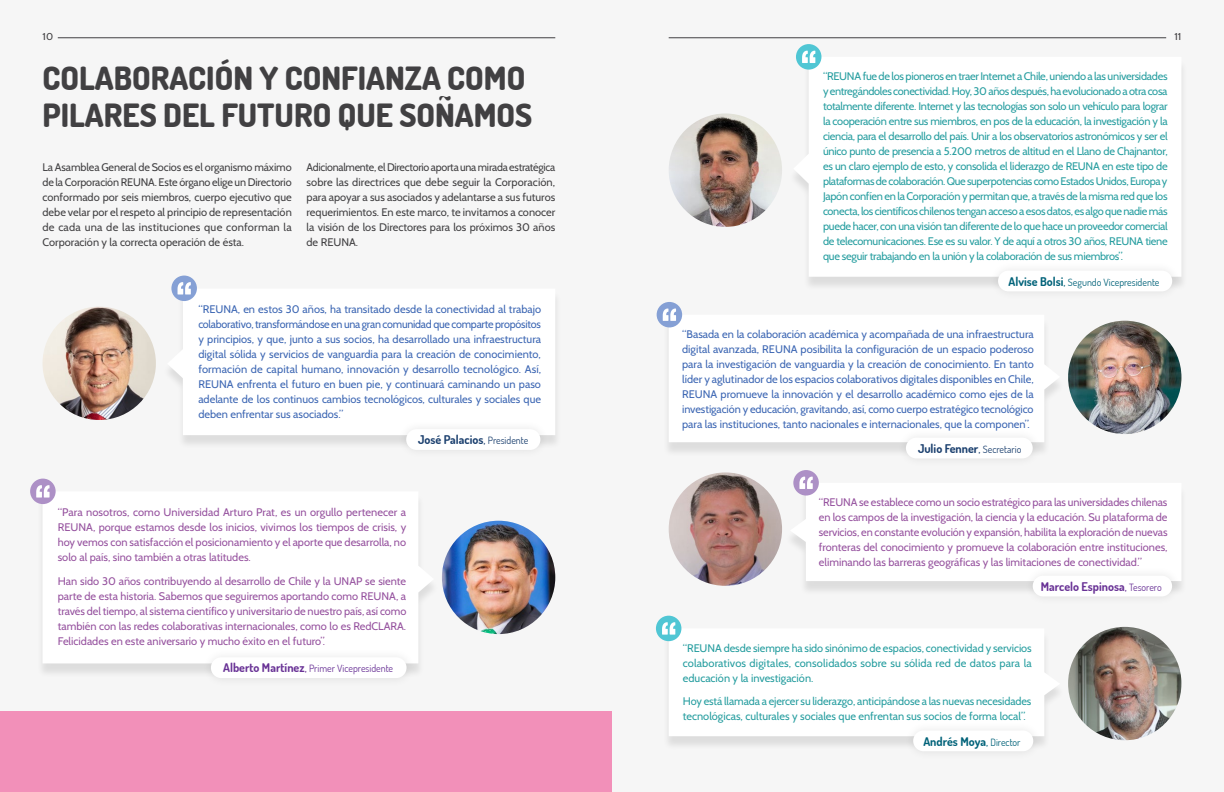
<style>
.page{position:relative;width:1224px;height:792px;background:#f6f6f6}
.page>*{position:absolute;margin:0;border:0;box-sizing:border-box;transform-origin:0 0}
.t1{font:800 32px/37px "Dosis";color:#414042}
.t2{font:700 12px "Dosis";color:#1a3f6e}
.t3{font:700 12px "Dosis";color:#683195}
.t4{font:700 12px "Dosis";color:#006279}
.t5{font:11px/15px "Cabin";letter-spacing:-.01em;color:#259d9f;text-align:justify}
.t6{font:11px/15px "Cabin";color:#3c66b3;text-align:justify}
.t7{font:11px/15px "Cabin";color:#95519e;text-align:justify}
.t8{font:11px/15px "Cabin";color:#414042;text-align:justify}
.t9{font:10px "Dosis";color:#683195}
.t10{font:10px "Dosis";color:#006279}
.t11{font:10px "Cabin";color:#414042}
.s1{font-weight:400}
.s2{font-weight:400;font-size:10px}
.s3{font-weight:700;font-size:12px}
.s4{font-size:12px}
</style>
<div class="page">
<div style="left:0;top:711px;width:612px;height:81px;background:#f290b9"></div>
<div style="left:663px;top:631px;width:403px;height:120px;background:#000;opacity:.1"></div>
<div style="left:669px;top:628px;width:391px;height:108px;background:#fff"></div>
<div style="left:785px;top:485px;width:402px;height:111px;background:#000;opacity:.1"></div>
<div style="left:36px;top:494px;width:403px;height:184px;background:#000;opacity:.1"></div>
<div style="left:43px;top:494px;width:391px;height:169px;background:#fff"></div>
<div style="left:663px;top:317px;width:403px;height:140px;background:#000;opacity:.1"></div>
<div style="left:669px;top:317px;width:391px;height:125px;background:#fff"></div>
<div style="left:162px;top:291px;width:400px;height:159px;background:#000;opacity:.1"></div>
<div style="left:167px;top:291px;width:388px;height:144px;background:#fff"></div>
<div style="left:788px;top:59px;width:400px;height:232px;background:#000;opacity:.1"></div>
<div style="left:793px;top:57px;width:388px;height:220px;background:#fff"></div>
<div style="left:656px;top:616px;width:25px;height:25px;background:#50c6d4;border-radius:50%"></div>
<svg style="left:662px;top:622px;width:13px;height:13px"></svg>
<div style="left:793px;top:470px;width:26px;height:26px;background:#ad90c6;border-radius:50%"></div>
<svg style="left:790px;top:477px;width:391px;height:104px"></svg>
<div style="left:30px;top:479px;width:26px;height:25px;background:#ad90c6;border-radius:50%"></div>
<svg style="left:36px;top:485px;width:14px;height:13px"></svg>
<div style="left:657px;top:302px;width:25px;height:25px;background:#85a0d5;border-radius:50%"></div>
<svg style="left:663px;top:309px;width:13px;height:12px"></svg>
<div style="left:171px;top:276px;width:26px;height:25px;background:#85a0d5;border-radius:50%"></div>
<svg style="left:178px;top:282px;width:13px;height:12px"></svg>
<img style="left:1068px;top:627px;width:113px;height:113px;border-radius:57px">
<img style="left:669px;top:472px;width:113px;height:114px;border-radius:57px">
<img style="left:442px;top:521px;width:113px;height:113px;border-radius:57px">
<img style="left:1068px;top:321px;width:113px;height:113px;border-radius:57px">
<img style="left:43px;top:307px;width:113px;height:113px;border-radius:57px">
<img style="left:669px;top:113px;width:113px;height:114px;border-radius:57px">
<div style="left:796px;top:44px;width:25px;height:26px;background:#50c6d4;border-radius:50%"></div>
<svg style="left:802px;top:51px;width:13px;height:12px"></svg>
<div style="left:989px;top:261px;width:192px;height:40px;background:#f6f6f6"></div>
<div style="left:998px;top:271px;width:174px;height:20px;background:#fff;border-radius:10px"></div>
<div style="left:397px;top:420px;width:152px;height:39px;background:#f6f6f6"></div>
<div style="left:406px;top:429px;width:134px;height:21px;background:#fff;border-radius:10px"></div>
<div style="left:202px;top:648px;width:214px;height:40px;background:#f6f6f6"></div>
<div style="left:211px;top:657px;width:196px;height:21px;background:#fff;border-radius:10px"></div>
<div style="left:897px;top:428px;width:145px;height:40px;background:#000;opacity:.1"></div>
<div style="left:906px;top:438px;width:127px;height:20px;background:#fff;border-radius:10px"></div>
<div style="left:1024px;top:566px;width:157px;height:40px;background:#f6f6f6"></div>
<div style="left:1033px;top:576px;width:139px;height:20px;background:#fff;border-radius:10px"></div>
<div style="left:904px;top:721px;width:138px;height:40px;background:#000;opacity:.1"></div>
<div style="left:913px;top:730px;width:120px;height:21px;background:#fff;border-radius:10px"></div>
<hr style="left:58px;top:38px;width:497px;height:1px;background:#414042">
<hr style="left:669px;top:38px;width:497px;height:1px;background:#414042">
<p class="t11" style="left:43px;top:30px;width:12px">10</p>
<p class="t11" style="left:1174px;top:30px;width:9px">11</p>
<h1 class="t1" style="left:43px;top:58px;width:491px">COLABORACIÓN Y CONFIANZA COMO<br>PILARES DEL FUTURO QUE SOÑAMOS</h1>
<p class="t8" style="left:43px;top:160px;width:251px">La Asamblea General de Socios es el organismo máximo de la Corporación REUNA. Este órgano elige un Directorio conformado por seis miembros, cuerpo ejecutivo que debe velar por el respeto al principio de representación de cada una de las instituciones que conforman la Corporación y la correcta operación de ésta.</p>
<p class="t8" style="left:307px;top:160px;width:250px">Adicionalmente, el Directorio aporta una mirada estratégica sobre las directrices que debe seguir la Corporación, para apoyar a sus asociados y adelantarse a sus futuros requerimientos. En este marco, te invitamos a conocer la visión de los Directores para los próximos 30 años de REUNA.</p>
<p class="t6" style="left:198px;top:302px;width:344px">“REUNA, en estos 30 años, ha transitado desde la conectividad al trabajo colaborativo, transformándose en una gran comunidad que comparte propósitos y principios, y que, junto a sus socios, ha desarrollado una infraestructura digital sólida y servicios de vanguardia para la creación de conocimiento, formación de capital humano, innovación y desarrollo tecnológico. Así, REUNA enfrenta el futuro en buen pie, y continuará caminando un paso adelante de los continuos cambios tecnológicos, culturales y sociales que deben enfrentar sus asociados.”</p>
<p class="t2" style="left:418px;top:432px;width:112px">José Palacios<span class="s1">,</span> <span class="s2">Presidente</span></p>
<p class="t7" style="left:58px;top:505px;width:350px">“Para nosotros, como Universidad Arturo Prat, es un orgullo pertenecer a REUNA, porque estamos desde los inicios, vivimos los tiempos de crisis, y hoy vemos con satisfacción el posicionamiento y el aporte que desarrolla, no solo al país, sino también a otras latitudes.</p>
<p class="t7" style="left:58px;top:573px;width:350px">Han sido 30 años contribuyendo al desarrollo de Chile y la UNAP se siente parte de esta historia. Sabemos que seguiremos aportando como REUNA, a través del tiempo, al sistema científico y universitario de nuestro país, así como también con las redes colaborativas internacionales, como lo es RedCLARA.<br>Felicidades en este aniversario y mucho éxito en el futuro”.</p>
<p class="t9" style="left:223px;top:662px;width:171px"><span class="s3">Alberto Martínez</span><span class="s4">,</span> Primer Vicepresidente</p>
<p class="t5" style="left:823px;top:68px;width:346px">“REUNA fue de los pioneros en traer Internet a Chile, uniendo a las universidades y entregándoles conectividad. Hoy, 30 años después, ha evolucionado a otra cosa totalmente diferente. Internet y las tecnologías son solo un vehículo para lograr la cooperación entre sus miembros, en pos de la educación, la investigación y la ciencia, para el desarrollo del país. Unir a los observatorios astronómicos y ser el único punto de presencia a 5.200 metros de altitud en el Llano de Chajnantor, es un claro ejemplo de esto, y consolida el liderazgo de REUNA en este tipo de plataformas de colaboración. Que superpotencias como Estados Unidos, Europa y Japón confíen en la Corporación y permitan que, a través de la misma red que los conecta, los científicos chilenos tengan acceso a esos datos, es algo que nadie más puede hacer, con una visión tan diferente de lo que hace un proveedor comercial de telecomunicaciones. Ese es su valor. Y de aquí a otros 30 años, REUNA tiene que seguir trabajando en la unión y la colaboración de sus miembros”.</p>
<p class="t10" style="left:1009px;top:275px;width:152px"><span class="s3">Alvise Bolsi</span><span class="s4">,</span> Segundo Vicepresidente</p>
<p class="t6" style="left:682px;top:327px;width:353px">“Basada en la colaboración académica y acompañada de una infraestructura digital avanzada, REUNA posibilita la configuración de un espacio poderoso para la investigación de vanguardia y la creación de conocimiento. En tanto líder y aglutinador de los espacios colaborativos digitales disponibles en Chile, REUNA promueve la innovación y el desarrollo académico como ejes de la investigación y educación, gravitando, así, como cuerpo estratégico tecnológico para las instituciones, tanto nacionales e internacionales, que la componen”.</p>
<p class="t2" style="left:918px;top:440px;width:105px">Julio Fenner<span class="s1">,</span> <span class="s2">Secretario</span></p>
<p class="t7" style="left:819px;top:494px;width:350px">“REUNA se establece como un socio estratégico para las universidades chilenas en los campos de la investigación, la ciencia y la educación. Su plataforma de servicios, en constante evolución y expansión, habilita la exploración de nuevas fronteras del conocimiento y promueve la colaboración entre instituciones, eliminando las barreras geográficas y las limitaciones de conectividad.”</p>
<p class="t3" style="left:1041px;top:578px;width:122px">Marcelo Espinosa<span class="s1">,</span> <span class="s2">Tesorero</span></p>
<p class="t5" style="left:683px;top:640px;width:350px">“REUNA desde siempre ha sido sinónimo de espacios, conectividad y servicios colaborativos digitales, consolidados sobre su sólida red de datos para la educación y la investigación.</p>
<p class="t5" style="left:683px;top:694px;width:350px">Hoy está llamada a ejercer su liderazgo, anticipándose a las nuevas necesidades tecnológicas, culturales y sociales que enfrentan sus socios de forma local”.</p>
<p class="t4" style="left:923px;top:733px;width:99px">Andrés Moya<span class="s1">,</span> <span class="s2">Director</span></p>
</div>
